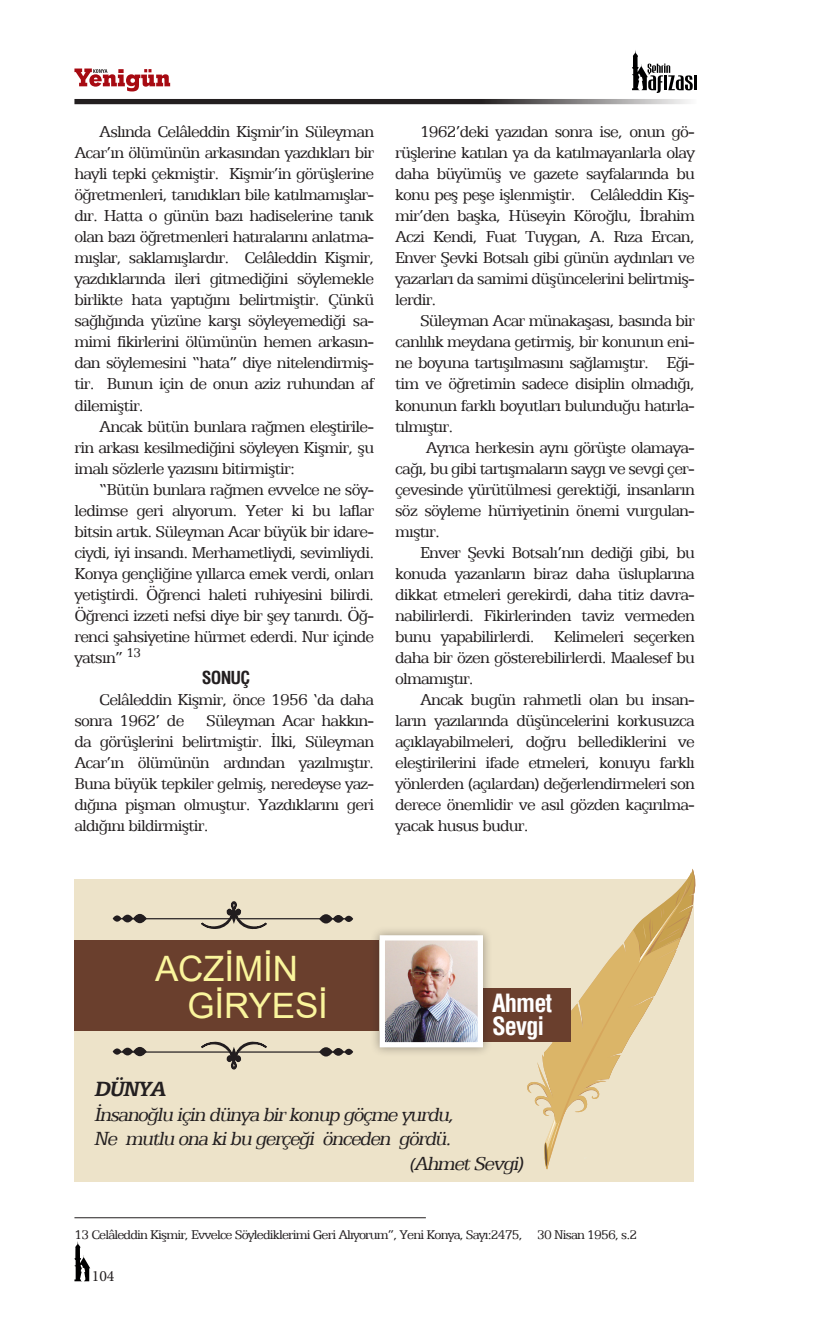
<style>
.page{position:relative;width:819px;height:1340px;background:#fff}
.page>*{position:absolute;margin:0;border:0;box-sizing:border-box;transform-origin:0 0}
.dikey_1_sayfa{font:35px "Arial";letter-spacing:-.005em;color:#faf59c}
.dikey_1_sayfa-2{font:700 condensed 24.5px/22.1px "Helvetica";letter-spacing:-.04em;color:#fff}
.metin{font:italic 700 22.75px "Egyptian 505 BT";color:#231f20}
.metin-2{font:italic 21px "Egyptian 505 BT";color:#231f20}
.metin-3{font:17.5px/21px "Egyptian 505 BT";letter-spacing:-.045em;color:#231f20;text-align:justify}
.ara_bas{font:700 condensed 17.5px "Helvetica";letter-spacing:-.045em;color:#231f20}
.t1{font:15.75px "Minion Pro";color:#231f20}
.metin-4{font:14px "Egyptian 505 BT";letter-spacing:-.06em;color:#231f20}
.s1{font-size:19.25px}
</style>
<div class="page">
<svg style="left:74px;top:68px;width:96px;height:23px"></svg>
<svg style="left:632px;top:50px;width:64px;height:43px"></svg>
<svg style="left:74px;top:99px;width:615px;height:5px;background:#464344"></svg>
<svg style="left:74px;top:1241px;width:16px;height:40px"></svg>
<hr style="left:74px;top:1217px;width:352px;height:1px;background:#231f20">
<div style="left:74px;top:879px;width:620px;height:302px;background:#ede3c9"></div>
<svg style="left:522px;top:869px;width:174px;height:300px"></svg>
<div style="left:74px;top:940px;width:305px;height:90px;background:#6a3f2d"></div>
<div style="left:320px;top:1048px;width:12px;height:7px;background:#221d1f;border-radius:50%"></div>
<div style="left:319px;top:1047px;width:14px;height:9px;border:2px solid #221d1f;border-radius:50%"></div>
<div style="left:333px;top:1048px;width:11px;height:7px;border:2px solid #221d1f;border-radius:50%"></div>
<div style="left:344px;top:1048px;width:9px;height:7px;border:2px solid #221d1f;border-radius:50%"></div>
<hr style="left:238px;top:1051px;width:112px;height:1px;background:#221d1f">
<hr style="left:118px;top:1051px;width:112px;height:1px;background:#221d1f">
<svg style="left:181px;top:1041px;width:105px;height:28px"></svg>
<div style="left:320px;top:915px;width:12px;height:7px;background:#221d1f;border-radius:50%"></div>
<div style="left:319px;top:914px;width:14px;height:9px;border:2px solid #221d1f;border-radius:50%"></div>
<div style="left:333px;top:915px;width:11px;height:7px;border:2px solid #221d1f;border-radius:50%"></div>
<div style="left:344px;top:915px;width:9px;height:7px;border:2px solid #221d1f;border-radius:50%"></div>
<hr style="left:238px;top:918px;width:112px;height:1px;background:#221d1f">
<hr style="left:118px;top:918px;width:112px;height:1px;background:#221d1f">
<svg style="left:181px;top:901px;width:105px;height:28px"></svg>
<div style="left:473px;top:988px;width:97px;height:53px;background:#6a3f2d"></div>
<div style="left:370px;top:925px;width:122px;height:131px;background:#231f20;opacity:.4"></div>
<img style="left:385px;top:941px;width:92px;height:100px">
<div style="left:379px;top:935px;width:104px;height:112px;border:5px solid #fff"></div>
<div style="left:134px;top:1047px;width:12px;height:8px;background:#221d1f;border-radius:50%"></div>
<div style="left:133px;top:1046px;width:13px;height:10px;border:2px solid #221d1f;border-radius:50%"></div>
<div style="left:123px;top:1048px;width:9px;height:6px;background:#221d1f;border-radius:50%"></div>
<div style="left:122px;top:1047px;width:11px;height:8px;border:2px solid #221d1f;border-radius:50%"></div>
<div style="left:113px;top:1048px;width:8px;height:6px;border:2px solid #221d1f;border-radius:50%"></div>
<div style="left:134px;top:914px;width:12px;height:8px;background:#221d1f;border-radius:50%"></div>
<div style="left:133px;top:913px;width:13px;height:10px;border:2px solid #221d1f;border-radius:50%"></div>
<div style="left:123px;top:915px;width:9px;height:6px;background:#221d1f;border-radius:50%"></div>
<div style="left:122px;top:914px;width:11px;height:8px;border:2px solid #221d1f;border-radius:50%"></div>
<div style="left:113px;top:915px;width:8px;height:6px;border:2px solid #221d1f;border-radius:50%"></div>
<p class="metin-3" style="left:74px;top:121px;width:301px;text-indent:25px">Aslında Celâleddin Kişmir’in Süleyman Acar’ın ölümünün arkasından yazdıkları bir hayli tepki çekmiştir. Kişmir’in görüşlerine öğretmenleri, tanıdıkları bile katılmamışlar&shy;dır. Hatta o günün bazı hadiselerine tanık olan bazı öğretmenleri hatıralarını anlatma&shy;mışlar, saklamışlardır. Celâleddin Kişmir, yazdıklarında ileri gitmediğini söylemekle birlikte hata yaptığını belirtmiştir. Çünkü sağlığında yüzüne karşı söyleyemediği sa&shy;mimi fikirlerini ölümünün hemen arkasın&shy;dan söylemesini “hata” diye nitelendirmiş&shy;tir. Bunun için de onun aziz ruhundan af dilemiştir.</p>
<p class="metin-3" style="left:74px;top:415px;width:301px;text-indent:25px">Ancak bütün bunlara rağmen eleştirile&shy;rin arkası kesilmediğini söyleyen Kişmir, şu imalı sözlerle yazısını bitirmiştir:</p>
<p class="metin-3" style="left:74px;top:478px;width:301px;text-indent:25px">“Bütün bunlara rağmen evvelce ne söy&shy;ledimse geri alıyorum. Yeter ki bu laflar bitsin artık. Süleyman Acar büyük bir idare&shy;ciydi, iyi insandı. Merhametliydi, sevimliydi.<br>Konya gençliğine yıllarca emek verdi, onları yetiştirdi. Öğrenci haleti ruhiyesini bilirdi.<br>Öğrenci izzeti nefsi diye bir şey tanırdı. Öğ&shy;renci şahsiyetine hürmet ederdi. Nur içinde yatsın” <sup>13</sup></p>
<p class="ara_bas" style="left:202px;top:665px;width:50px">SONUÇ</p>
<p class="metin-3" style="left:74px;top:688px;width:301px;text-indent:25px">Celâleddin Kişmir, önce 1956 ‘da daha sonra 1962’ de Süleyman Acar hakkın&shy;da görüşlerini belirtmiştir. İlki, Süleyman Acar’ın ölümünün ardından yazılmıştır.<br>Buna büyük tepkiler gelmiş, neredeyse yaz&shy;dığına pişman olmuştur. Yazdıklarını geri aldığını bildirmiştir.</p>
<p class="metin-3" style="left:395px;top:121px;width:301px;text-indent:25px">1962’deki yazıdan sonra ise, onun gö&shy;rüşlerine katılan ya da katılmayanlarla olay daha büyümüş ve gazete sayfalarında bu konu peş peşe işlenmiştir. Celâleddin Kiş&shy;mir’den başka, Hüseyin Köroğlu, İbrahim Aczi Kendi, Fuat Tuygan, A. Rıza Ercan, Enver Şevki Botsalı gibi günün aydınları ve yazarları da samimi düşüncelerini belirtmiş&shy;lerdir.</p>
<p class="metin-3" style="left:395px;top:310px;width:301px;text-indent:25px">Süleyman Acar münakaşası, basında bir canlılık meydana getirmiş, bir konunun eni&shy;ne boyuna tartışılmasını sağlamıştır. Eği&shy;tim ve öğretimin sadece disiplin olmadığı, konunun farklı boyutları bulunduğu hatırla&shy;tılmıştır.</p>
<p class="metin-3" style="left:395px;top:436px;width:301px;text-indent:31px">Ayrıca herkesin aynı görüşte olamaya&shy;cağı, bu gibi tartışmaların saygı ve sevgi çer&shy;çevesinde yürütülmesi gerektiği, insanların söz söyleme hürriyetinin önemi vurgulan&shy;mıştır.</p>
<p class="metin-3" style="left:395px;top:541px;width:301px;text-indent:25px">Enver Şevki Botsalı’nın dediği gibi, bu konuda yazanların biraz daha üsluplarına dikkat etmeleri gerekirdi, daha titiz davra&shy;nabilirlerdi. Fikirlerinden taviz vermeden bunu yapabilirlerdi. Kelimeleri seçerken daha bir özen gösterebilirlerdi. Maalesef bu olmamıştır.</p>
<p class="metin-3" style="left:395px;top:688px;width:301px;text-indent:25px">Ancak bugün rahmetli olan bu insan&shy;ların yazılarında düşüncelerini korkusuzca açıklayabilmeleri, doğru bellediklerini ve eleştirilerini ifade etmeleri, konuyu farklı yönlerden (açılardan) değerlendirmeleri son derece önemlidir ve asıl gözden kaçırılma&shy;yacak husus budur.</p>
<p class="dikey_1_sayfa" style="left:155px;top:944px;width:144px">ACZİMİN</p>
<p class="dikey_1_sayfa" style="left:187px;top:981px;width:142px">GİRYESİ</p>
<p class="dikey_1_sayfa-2" style="left:492px;top:992px;width:62px">Ahmet<br>Sevgi</p>
<p class="metin" style="left:94px;top:1075px;width:78px">DÜNYA</p>
<p class="metin-2" style="left:94px;top:1101px;width:366px">İnsanoğlu için dünyabirkonupgöçmeyurdu,</p>
<p class="metin-2" style="left:94px;top:1126px;width:363px">Ne mutlu onakibu gerçeği önceden gördü.</p>
<p class="metin-2" style="left:409px;top:1150px;width:120px"><span class="s1">(</span>AhmetSevgi)</p>
<p class="metin-4" style="left:74px;top:1226px;width:564px">13 Celâleddin Kişmir, Evvelce Söylediklerimi Geri Alıyorum”, Yeni Konya, Sayı:2475, 30 Nisan 1956, s.2</p>
<p class="t1" style="left:92px;top:1265px;width:24px">104</p>
</div>
